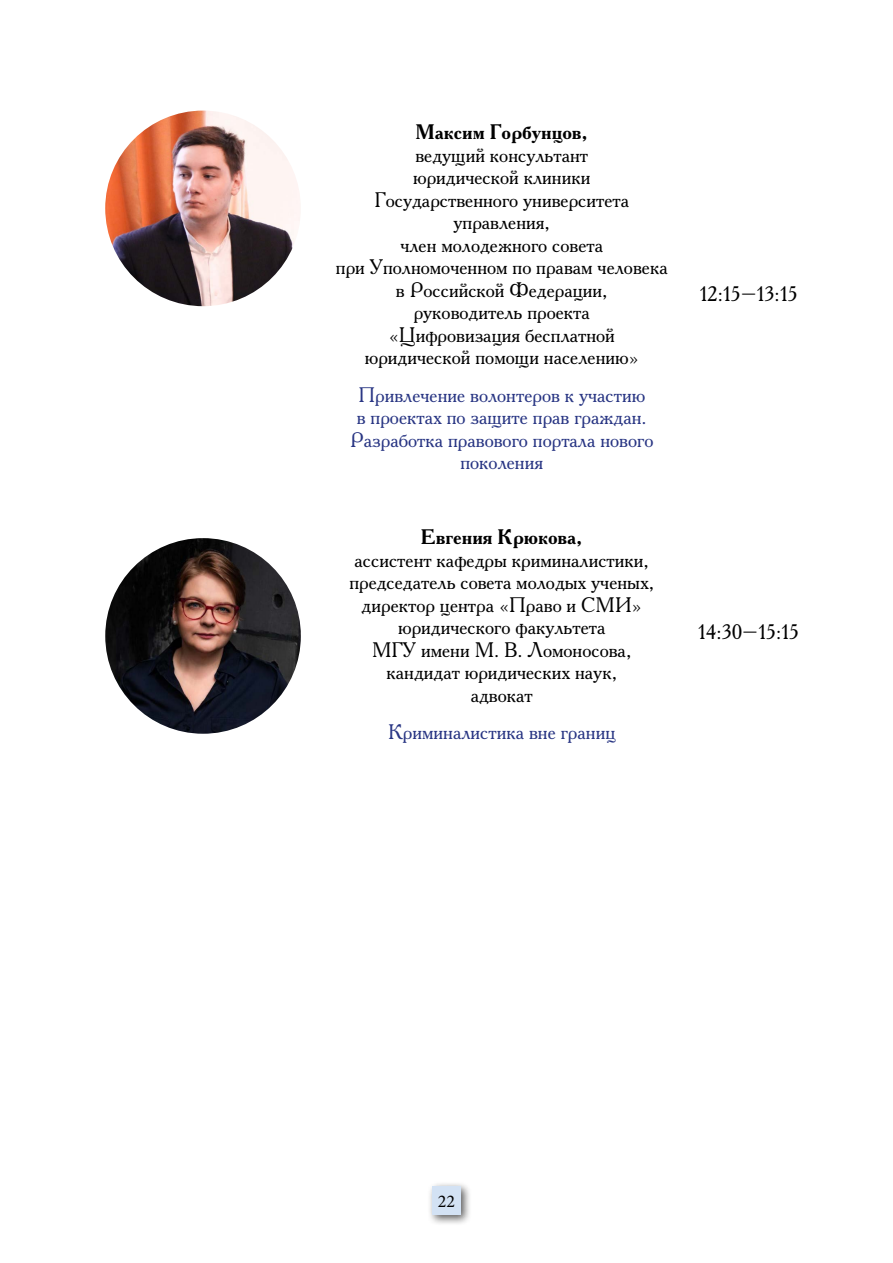
<style>
.page{position:relative;width:893px;height:1263px;background:#fff}
.page>*{position:absolute;margin:0;border:0;box-sizing:border-box;transform-origin:0 0}
.t1{font:21px/22.5px "Academy C";color:#000;text-align:center}
.t2{font:21px/22.5px "Academy C";color:#283583;text-align:center}
.t3{font:700 21px "Academy C";color:#000}
.t4{font:18px "Minion Pro";color:#000}
</style>
<div class="page">
<div style="left:427px;top:1181px;width:45px;height:46px;background:#000;opacity:.65"></div>
<div style="left:432px;top:1186px;width:29px;height:29px;background:#d3e2f4"></div>
<img style="left:105px;top:111px;width:196px;height:195px;border-radius:98px">
<img style="left:105px;top:538px;width:196px;height:196px;border-radius:98px">
<p class="t3" style="left:416px;top:118px;width:174px">Максим Горбунцов,</p>
<p class="t1" style="left:336px;top:143px;width:333px">ведущий консультант<br>юридической клиники<br>Государственного университета управления,<br>член молодежного совета<br>при Уполномоченном по правам человека в Российской Федерации,<br>руководитель проекта<br>«Цифровизация бесплатной юридической помощи населению»</p>
<p class="t2" style="left:350px;top:383px;width:305px">Привлечение волонтеров к участию<br>в проектах по защите прав граждан.<br>Разработка правового портала нового поколения</p>
<p class="t3" style="left:421px;top:523px;width:163px">Евгения Крюкова,</p>
<p class="t1" style="left:349px;top:548px;width:306px">ассистент кафедры криминалистики, председатель совета молодых ученых, директор центра «Право и СМИ» юридического факультета<br>МГУ имени М. В. Ломоносова, кандидат юридических наук,<br>адвокат</p>
<p class="t2" style="left:388px;top:720px;width:229px">Криминалистика вне границ</p>
<p class="t1" style="left:699px;top:283px;width:100px">12:15–13:15</p>
<p class="t1" style="left:698px;top:620px;width:102px">14:30–15:15</p>
<p class="t4" style="left:438px;top:1189px;width:19px">22</p>
</div>
